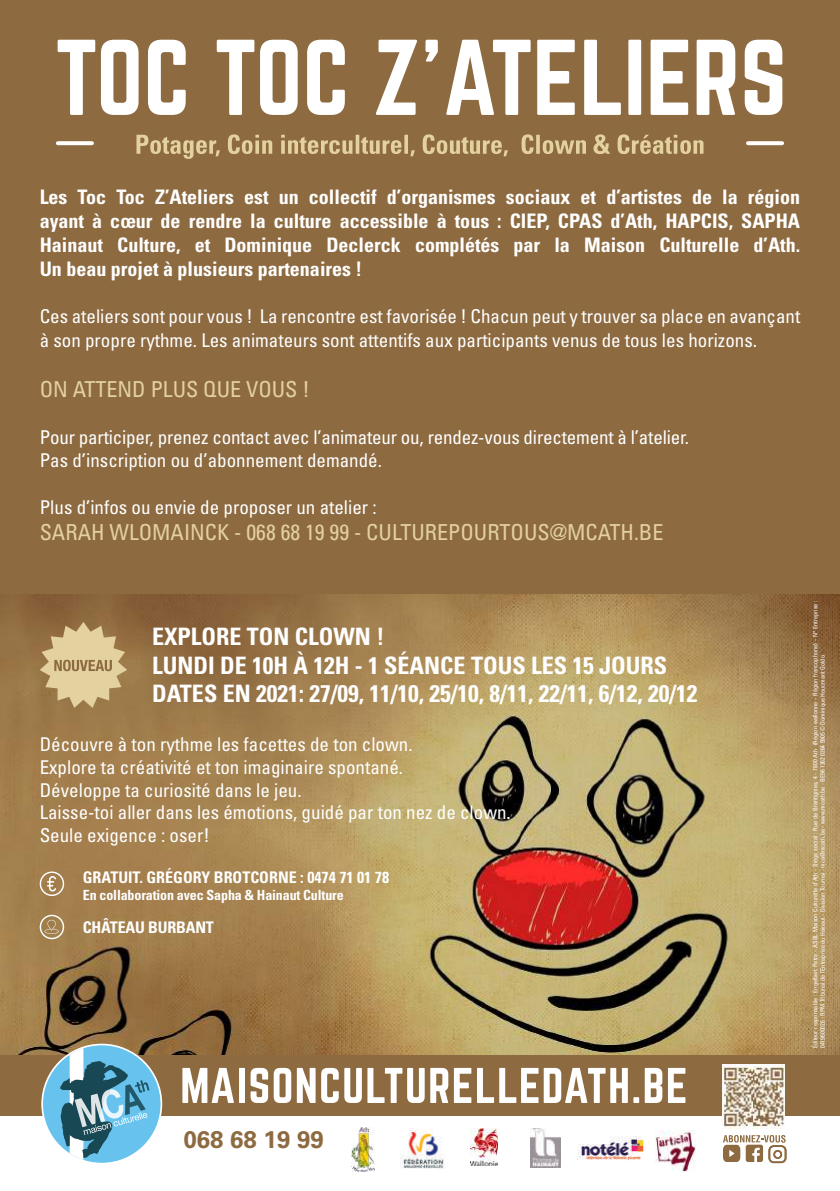
<style>
.page{position:relative;width:840px;height:1191px;background:#fff}
.page>*{position:absolute;margin:0;border:0;box-sizing:border-box;transform-origin:0 0}
.t1{font:700 condensed 24px/28.8px "Univers LT Std";color:#fff}
.t2{font:24px "Univers LT 65 Bd";color:#8d6a40}
.t3{font:condensed 22px "Univers LT Std";color:#e3d19f}
.t4{font:700 condensed 20px/24px "Univers LT Std";color:#fff;text-align:justify}
.t5{font:condensed 19px/22.8px "Univers LT Std";color:#fff}
.t6{font:700 condensed 16px "Univers LT Std";color:#fff}
.t7{font:700 condensed 14px "Univers LT Std";letter-spacing:-.01em;color:#fff}
.t8{font:condensed 6.2px/7.4px "Univers LT Std";color:#fff}
.s1{font-size:20px}
</style>
<div class="page">
<div style="left:0;top:0;width:839px;height:595px;background:#8d6a40"></div>
<svg style="left:58px;top:40px;width:723px;height:75px"></svg>
<img style="left:0;top:594px;width:839px;height:461px">
<svg style="left:40px;top:914px;width:24px;height:25px"></svg>
<svg style="left:40px;top:871px;width:24px;height:25px"></svg>
<svg style="left:617px;top:134px;width:86px;height:20px"></svg>
<svg style="left:593px;top:134px;width:17px;height:20px"></svg>
<svg style="left:521px;top:134px;width:64px;height:20px"></svg>
<svg style="left:136px;top:134px;width:371px;height:25px"></svg>
<svg style="left:40px;top:622px;width:87px;height:86px;background:#c2a979"></svg>
<svg style="left:58px;top:141px;width:34px;height:4px"></svg>
<svg style="left:747px;top:141px;width:34px;height:4px"></svg>
<img style="left:470px;top:1128px;width:27px;height:37px">
<img style="left:530px;top:1128px;width:30px;height:39px">
<img style="left:351px;top:1127px;width:23px;height:44px">
<img style="left:400px;top:1129px;width:45px;height:40px">
<img style="left:655px;top:1130px;width:40px;height:41px">
<img style="left:577px;top:1136px;width:68px;height:24px">
<div style="left:0;top:1055px;width:839px;height:61px;background:#8d6a40"></div>
<svg style="left:182px;top:1068px;width:52px;height:35px"></svg>
<div style="left:239px;top:1068px;width:6px;height:35px;background:#fff"></div>
<svg style="left:250px;top:1068px;width:41px;height:35px"></svg>
<svg style="left:297px;top:1068px;width:18px;height:35px"></svg>
<svg style="left:321px;top:1068px;width:17px;height:35px"></svg>
<svg style="left:344px;top:1068px;width:17px;height:35px"></svg>
<svg style="left:367px;top:1068px;width:57px;height:35px"></svg>
<svg style="left:430px;top:1067px;width:197px;height:36px"></svg>
<svg style="left:633px;top:1097px;width:5px;height:6px"></svg>
<svg style="left:644px;top:1068px;width:41px;height:35px"></svg>
<svg style="left:41px;top:1043px;width:121px;height:121px"></svg>
<div style="left:43px;top:1045px;width:117px;height:117px;background:#67c3ee;border-radius:50%"></div>
<svg style="left:60px;top:1048px;width:89px;height:111px"></svg>
<svg style="left:723px;top:1135px;width:63px;height:28px"></svg>
<img style="left:722px;top:1064px;width:62px;height:64px">
<p class="t4" style="left:40px;top:185px;width:761px">Les Toc Toc Z’Ateliers est un collectif d’organismes sociaux et d’artistes de la région ayant à cœur de rendre la culture accessible à tous : CIEP, CPAS d’Ath, HAPCIS, SAPHA Hainaut Culture, et Dominique Declerck complétés par la Maison Culturelle d’Ath.<br>Un beau projet à plusieurs partenaires !</p>
<p class="t5" style="left:40px;top:304px;width:761px;line-height:24px">Ces ateliers sont pour vous ! La rencontre est favorisée ! Chacun peut y trouver sa place en avançant à son propre rythme. Les animateurs sont attentifs aux participants venus de tous les horizons<span class="s1">.</span></p>
<p class="t3" style="left:40px;top:375px;width:271px">ON ATTEND PLUS QUE VOUS !</p>
<p class="t5" style="left:40px;top:425px;width:650px">Pour participer, prenez contact avec l’animateur ou, rendez-vous directement à l’atelier.<br>Pas d’inscription ou d’abonnement demandé.</p>
<p class="t5" style="left:40px;top:495px;width:338px">Plus d’infos ou envie de proposer un atelier :</p>
<p class="t3" style="left:40px;top:518px;width:624px">SARAH WLOMAINCK - 068 68 19 99 - CULTUREPOURTOUS@MCATH.BE</p>
<p class="t1" style="left:152px;top:622px;width:546px">EXPLORE TON CLOWN !<br>LUNDI DE 10H À 12H - 1 SÉANCE TOUS LES 15 JOURS<br>DATES EN 2021: 27/09, 11/10, 25/10, 8/11, 22/11, 6/12, 20/12</p>
<p class="t5" style="left:40px;top:732px;width:472px">Découvre à ton rythme les facettes de ton clown.<br>Explore ta créativité et ton imaginaire spontané.<br>Développe ta curiosité dans le jeu.<br>Laisse-toi aller dans les émotions, guidé par ton nez de clown.<br>Seule exigence : oser!</p>
<p class="t6" style="left:83px;top:867px;width:307px">GRATUIT. GRÉGORY BROTCORNE : 0474 71 01 78</p>
<p class="t7" style="left:83px;top:886px;width:262px">En collaboration avec Sapha &amp; Hainaut Culture</p>
<p class="t6" style="left:83px;top:917px;width:133px">CHÂTEAU BURBANT</p>
<p class="t8" style="left:811px;top:1048px;width:449px;rotate:-90deg">Éditeur responsable : Engelbert Petre - ASBL Maison Culturelle d’Ath - Siège social : Rue de Brantignies, 4 - 7800 Ath (Région wallonne - Région francophone) - N° Entreprise :<br>0419600026 - RPM Tribunal de l’Entreprise du Hainaut - Division Tournai - mca@mcath.be - www.mcath.be - BE96 1262 0264 5905 © Dominique Houcmant Goldo</p>
<p class="t2" style="left:183px;top:1125px;width:142px">068 68 19 99</p>
</div>
